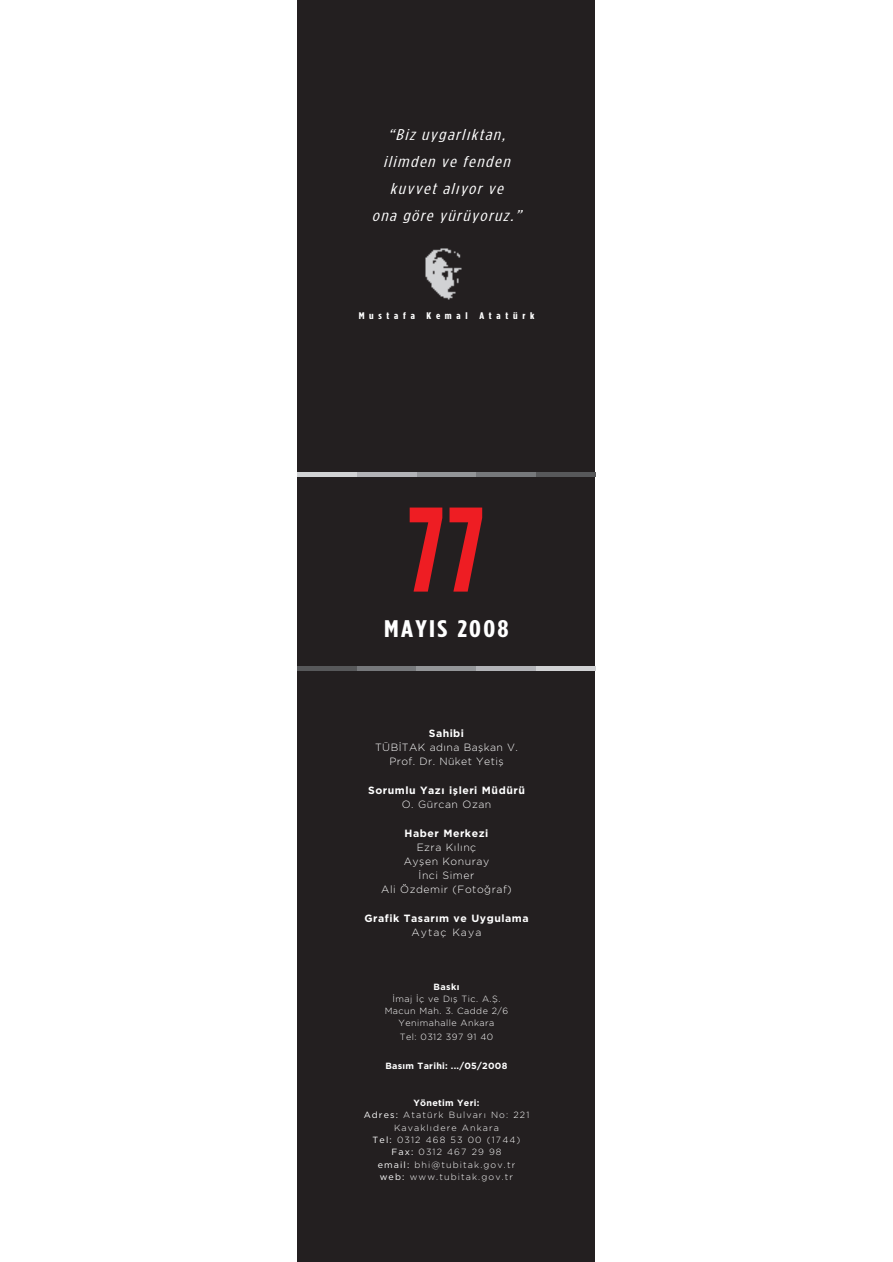
<style>
.page{position:relative;width:893px;height:1262px;background:#fff}
.page>*{position:absolute;margin:0;border:0;box-sizing:border-box;transform-origin:0 0}
.t1{font:700 120px "Gotham Cond TR";color:#ee1d23}
.t2{font:700 24px "Gotham Cond TR";letter-spacing:.08em;color:#fff;scale:1.25 1}
.t3{font:italic 15.6px/27px "Gotham Cond TR";color:#fff;text-align:center;scale:1.25 1}
.t4{font:300 10.5px/14.1px "Gotham TR";letter-spacing:.05em;color:#fff;text-align:center}
.t5{font:700 10.5px "Gotham TR";letter-spacing:.05em;color:#fff}
.t6{font:300 10.5px "Gotham TR";letter-spacing:.105em;color:#fff}
.t7{font:700 9.6px "Gotham Cond TR";letter-spacing:.395em;color:#fff;scale:1.25 1}
.t8{font:300 9px/12.3px "Gotham TR";letter-spacing:.125em;color:#fff;text-align:center}
.t9{font:300 9px/12px "Gotham TR";letter-spacing:.05em;color:#fff;text-align:center}
.t10{font:700 9px "Gotham TR";letter-spacing:.03em;color:#fff}
.s1{font-weight:700}
.s2{font-weight:400}
</style>
<div class="page">
<div style="left:297px;top:0;width:299px;height:1261px;background:#231f20"></div>
<h3 class="t3" style="left:372px;top:121px;width:124px">“Biz uygarl›ktan, ilimden ve fenden kuvvet al›yor ve<br>ona göre yürüyoruz.”</h3>
<p class="t7" style="left:359px;top:310px;width:142px">Mustafa Kemal Atatürk</p>
<h1 class="t1" style="left:408px;top:482px;width:79px">77</h1>
<h2 class="t2" style="left:384px;top:614px;width:101px">MAYIS 2008</h2>
<p class="t5" style="left:429px;top:726px;width:37px">Sahibi</p>
<p class="t4" style="left:375px;top:739px;width:144px">TÜB‹TAK ad›na Baflkan V.<br>Prof. Dr. Nüket Yetifl</p>
<p class="t5" style="left:368px;top:783px;width:158px">Sorumlu Yaz› iflleri Müdürü</p>
<p class="t4" style="left:402px;top:797px;width:91px">O. Gürcan Ozan</p>
<p class="t5" style="left:405px;top:826px;width:85px">Haber Merkezi</p>
<p class="t4" style="left:381px;top:839px;width:132px">Ezra K›l›nç<br>Ayflen Konuray<br>‹nci Simer<br>Ali Özdemir (Foto¤raf)</p>
<p class="t5" style="left:364px;top:911px;width:166px">Grafik Tasar›m ve Uygulama</p>
<p class="t6" style="left:411px;top:926px;width:71px">Aytaç Kaya</p>
<p class="t10" style="left:433px;top:981px;width:28px">Bask›</p>
<p class="t9" style="left:385px;top:992px;width:125px">‹maj ‹ç ve D›fl Tic. A.fi.<br>Macun Mah. 3. Cadde 2/6<br>Yenimahalle Ankara</p>
<p class="t9" style="left:400px;top:1030px;width:95px">Tel: 0312 397 91 40</p>
<p class="t10" style="left:385px;top:1060px;width:123px">Bas›m Tarihi: .../05/2008</p>
<p class="t8" style="left:364px;top:1096px;width:167px"><span class="s1">Yönetim Yeri:<br></span><span class="s2">Adres:</span> Atatürk Bulvar› No: 221<br>Kavakl›dere Ankara<br><span class="s2">Tel:</span> 0312 468 53 00 (1744)<br><span class="s2">Fax:</span> 0312 467 29 98<br><span class="s2">email:</span> bhi@tubitak.gov.tr<br><span class="s2">web:</span> www.tubitak.gov.tr</p>
</div>
